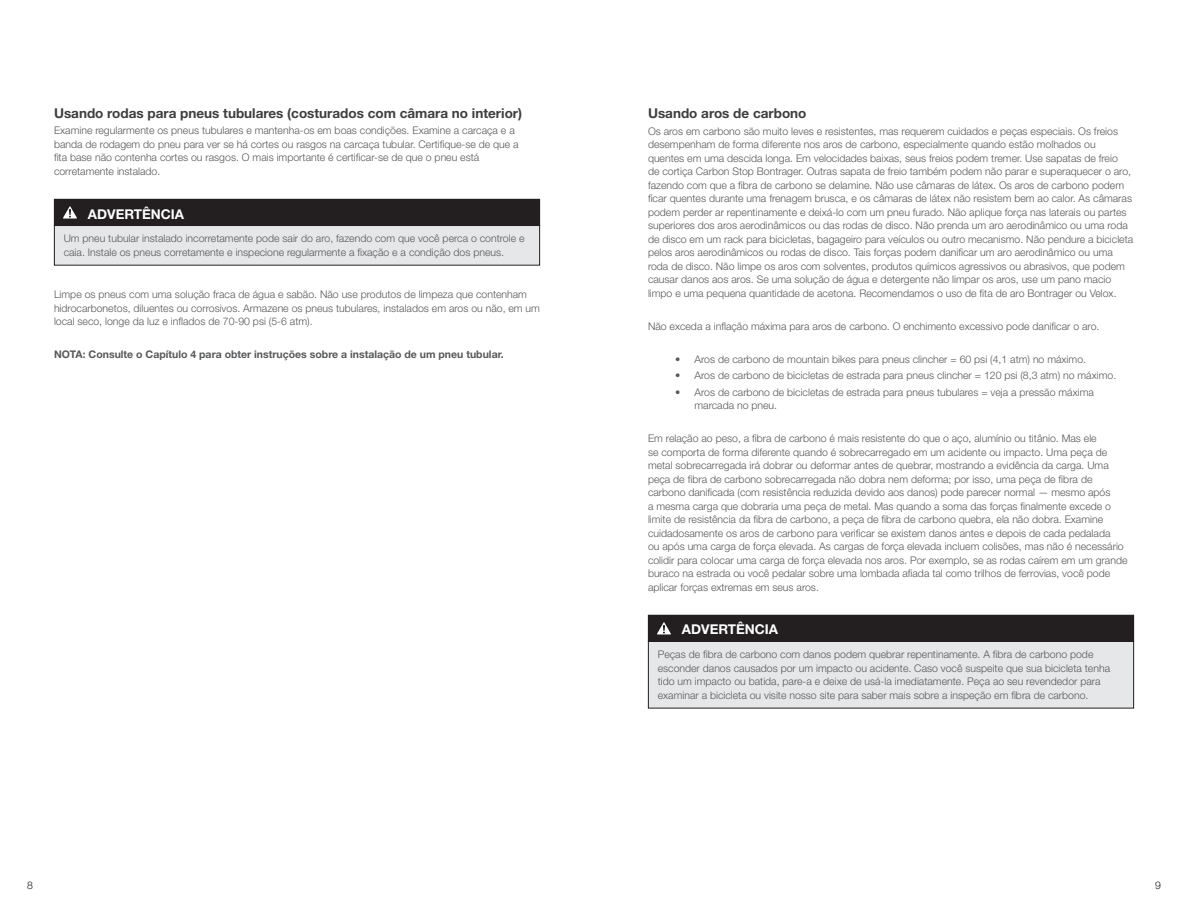
<style>
.page{position:relative;width:1188px;height:918px;background:#fff}
.page>*{position:absolute;margin:0;border:0;box-sizing:border-box;transform-origin:0 0}
.Subhead{font:700 13.5px "Helvetica Neue LT Std";color:#3e3e3f}
.Warning{font:700 13.5px "Helvetica Neue LT Std";color:#fff}
.Body{font:300 10.5px/13.5px "Helvetica Neue LT Std";color:#57585a}
.Bullet___2nd_line_in{font:300 10.5px/13.5px "Helvetica Neue LT Std";color:#57585a}
.Body-2{font:700 10.5px "Helvetica Neue LT Std";color:#57585a}
.t1{font:300 10.5px "Helvetica Neue LT Std";color:#231f20}
</style>
<div class="page">
<div style="left:54px;top:225px;width:486px;height:40px;background:#e6e7e9"></div>
<div style="left:54px;top:199px;width:486px;height:27px;background:#231f20"></div>
<svg style="left:63px;top:206px;width:14px;height:13px"></svg>
<div style="left:648px;top:641px;width:486px;height:67px;background:#e6e7e9"></div>
<div style="left:648px;top:615px;width:486px;height:26px;background:#231f20"></div>
<svg style="left:657px;top:622px;width:14px;height:12px"></svg>
<div style="left:648px;top:615px;width:486px;height:27px;border:1px solid #231f20"></div>
<p class="Subhead" style="left:54px;top:104px;width:470px">Usando rodas para pneus tubulares (costurados com câmara no interior)</p>
<p class="Body" style="left:54px;top:123px;width:466px">Examine regularmente os pneus tubulares e mantenha-os em boas condições. Examine a carcaça e a banda de rodagem do pneu para ver se há cortes ou rasgos na carcaça tubular. Certifique-se de que a fita base não contenha cortes ou rasgos. O mais importante é certificar-se de que o pneu está corretamente instalado.</p>
<p class="Warning" style="left:88px;top:205px;width:98px">ADVERTÊNCIA</p>
<p class="Body" style="left:64px;top:232px;width:462px">Um pneu tubular instalado incorretamente pode sair do aro, fazendo com que você perca o controle e caia. Instale os pneus corretamente e inspecione regularmente a fixação e a condição dos pneus.</p>
<p class="Body" style="left:54px;top:288px;width:488px">Limpe os pneus com uma solução fraca de água e sabão. Não use produtos de limpeza que contenham hidrocarbonetos, diluentes ou corrosivos. Armazene os pneus tubulares, instalados em aros ou não, em um local seco, longe da luz e inflados de 70-90 psi (5-6 atm).</p>
<p class="Body-2" style="left:54px;top:348px;width:451px">NOTA: Consulte o Capítulo 4 para obter instruções sobre a instalação de um pneu tubular.</p>
<p class="Subhead" style="left:648px;top:105px;width:160px">Usando aros de carbono</p>
<p class="Body" style="left:648px;top:124px;width:487px">Os aros em carbono são muito leves e resistentes, mas requerem cuidados e peças especiais. Os freios desempenham de forma diferente nos aros de carbono, especialmente quando estão molhados ou quentes em uma descida longa. Em velocidades baixas, seus freios podem tremer. Use sapatas de freio<br>de cortiça Carbon Stop Bontrager. Outras sapata de freio também podem não parar e superaquecer o aro, fazendo com que a fibra de carbono se delamine. Não use câmaras de látex. Os aros de carbono podem ficar quentes durante uma frenagem brusca, e os câmaras de látex não resistem bem ao calor. As câmaras podem perder ar repentinamente e deixá-lo com um pneu furado. Não aplique força nas laterais ou partes superiores dos aros aerodinâmicos ou das rodas de disco. Não prenda um aro aerodinâmico ou uma roda de disco em um rack para bicicletas, bagageiro para veículos ou outro mecanismo. Não pendure a bicicleta pelos aros aerodinâmicos ou rodas de disco. Tais forças podem danificar um aro aerodinâmico ou uma roda de disco. Não limpe os aros com solventes, produtos químicos agressivos ou abrasivos, que podem causar danos aos aros. Se uma solução de água e detergente não limpar os aros, use um pano macio limpo e uma pequena quantidade de acetona. Recomendamos o uso de fita de aro Bontrager ou Velox.</p>
<p class="Body" style="left:648px;top:319px;width:453px">Não exceda a inflação máxima para aros de carbono. O enchimento excessivo pode danificar o aro.</p>
<p class="Bullet___2nd_line_in" style="left:675px;top:352px;width:413px">• Aros de carbono de mountain bikes para pneus clincher = 60 psi (4,1 atm) no máximo.</p>
<p class="Bullet___2nd_line_in" style="left:675px;top:368px;width:443px">• Aros de carbono de bicicletas de estrada para pneus clincher = 120 psi (8,3 atm) no máximo.</p>
<p class="Bullet___2nd_line_in" style="left:694px;top:385px;width:401px;text-indent:-20px">• Aros de carbono de bicicletas de estrada para pneus tubulares = veja a pressão máxima marcada no pneu.</p>
<p class="Body" style="left:648px;top:431px;width:481px">Em relação ao peso, a fibra de carbono é mais resistente do que o aço, alumínio ou titânio. Mas ele<br>se comporta de forma diferente quando é sobrecarregado em um acidente ou impacto. Uma peça de metal sobrecarregada irá dobrar ou deformar antes de quebrar, mostrando a evidência da carga. Uma peça de fibra de carbono sobrecarregada não dobra nem deforma; por isso, uma peça de fibra de carbono danificada (com resistência reduzida devido aos danos) pode parecer normal — mesmo após<br>a mesma carga que dobraria uma peça de metal. Mas quando a soma das forças finalmente excede o limite de resistência da fibra de carbono, a peça de fibra de carbono quebra, ela não dobra. Examine cuidadosamente os aros de carbono para verificar se existem danos antes e depois de cada pedalada<br>ou após uma carga de força elevada. As cargas de força elevada incluem colisões, mas não é necessário colidir para colocar uma carga de força elevada nos aros. Por exemplo, se as rodas caírem em um grande buraco na estrada ou você pedalar sobre uma lombada afiada tal como trilhos de ferrovias, você pode aplicar forças extremas em seus aros.</p>
<p class="Warning" style="left:682px;top:621px;width:98px">ADVERTÊNCIA</p>
<p class="Body" style="left:658px;top:648px;width:454px">Peças de fibra de carbono com danos podem quebrar repentinamente. A fibra de carbono pode esconder danos causados por um impacto ou acidente. Caso você suspeite que sua bicicleta tenha tido um impacto ou batida, pare-a e deixe de usá-la imediatamente. Peça ao seu revendedor para examinar a bicicleta ou visite nosso site para saber mais sobre a inspeção em fibra de carbono.</p>
<p class="t1" style="left:27px;top:879px;width:7px">8</p>
<p class="t1" style="left:1155px;top:879px;width:7px">9</p>
</div>
